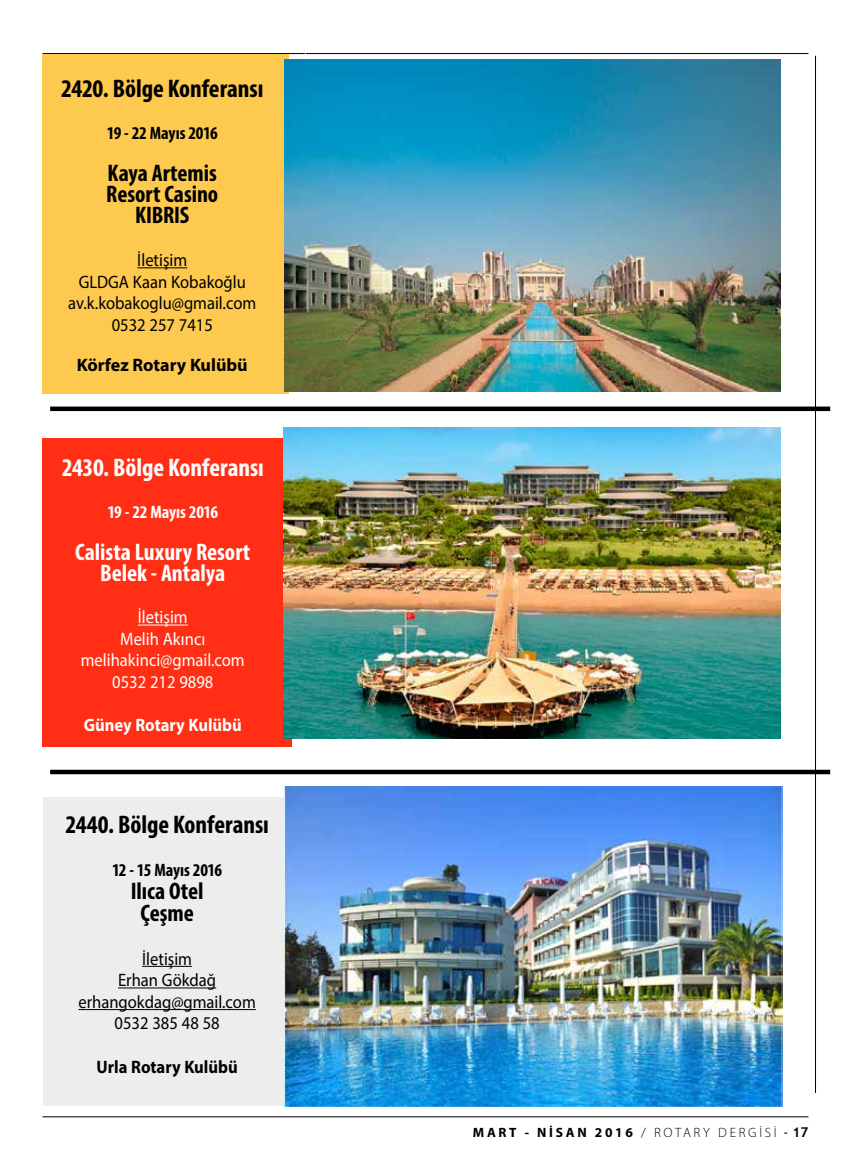
<style>
.page{position:relative;width:851px;height:1170px;background:#fff}
.page>*{position:absolute;margin:0;border:0;box-sizing:border-box;transform-origin:0 0}
.t1{font:700 condensed 25.5px "Myriad Pro";color:#000}
.t2{font:700 condensed 25.5px "Myriad Pro";color:#fff}
.t3{font:700 condensed 24px/21px "Myriad Pro";letter-spacing:-.005em;color:#000;text-align:center}
.t4{font:700 condensed 24px/21px "Myriad Pro";color:#fff;text-align:center}
.t5{font:18px/21.6px "Myriad Pro";color:#000;text-align:center;scale:.92 1}
.t6{font:18px/21.6px "Myriad Pro";color:#fff;text-align:center;scale:.92 1}
.t7{font:700 condensed 18px "Myriad Pro";letter-spacing:-.015em;color:#000}
.t8{font:700 18px "Myriad Pro";color:#000}
.t9{font:700 18px "Myriad Pro";color:#fff;scale:.92 1}
.t10{font:700 18px "Myriad Pro";color:#000;scale:.92 1}
.t11{font:700 condensed 18px "Myriad Pro";letter-spacing:-.015em;color:#fff}
.t12{font:700 13.5px "Myriad Pro";letter-spacing:.2em;color:#000}
.s1{font-weight:300}
.s2{font-family:"Trebuchet MS";font-weight:400}
.s3{font-family:"Trebuchet MS"}
</style>
<div class="page">
<hr style="left:43px;top:53px;width:765px;height:1px;background:#000">
<hr style="left:815px;top:56px;width:1px;height:1036px;background:#000">
<div style="left:43px;top:54px;width:246px;height:339px;background:#fdc94e"></div>
<hr style="left:137px;top:267px;width:50px;height:1px;background:#000">
<div style="left:43px;top:797px;width:248px;height:309px;background:#ededed"></div>
<hr style="left:142px;top:965px;width:50px;height:1px;background:#000">
<hr style="left:118px;top:987px;width:98px;height:1px;background:#000">
<hr style="left:78px;top:1009px;width:178px;height:1px;background:#000">
<div style="left:43px;top:438px;width:249px;height:309px;background:#ff2e14"></div>
<hr style="left:138px;top:624px;width:50px;height:1px;background:#fff">
<svg style="left:304px;top:53px;width:5px;height:1054px"></svg>
<img style="left:283px;top:428px;width:497px;height:310px">
<img style="left:284px;top:60px;width:496px;height:332px">
<img style="left:284px;top:786px;width:498px;height:319px">
<div style="left:50px;top:406px;width:780px;height:5px;background:#000"></div>
<div style="left:50px;top:769px;width:780px;height:5px;background:#000"></div>
<hr style="left:43px;top:1116px;width:765px;height:1px;background:#000">
<h1 class="t1" style="left:61px;top:73px;width:204px">2420. Bölge Konferansı</h1>
<p class="t7" style="left:107px;top:122px;width:112px">19 - 22 Mayıs 2016</p>
<h2 class="t3" style="left:106px;top:162px;width:113px">Kaya Artemis<br>Resort Casino<br>KIBRIS</h2>
<p class="t5" style="left:68px;top:249px;width:206px">İletişim<br>GLDGA Kaan Kobakoğlu av.k.kobakoglu@gmail.com<br>0532 257 7415</p>
<p class="t8" style="left:77px;top:352px;width:172px">Körfez Rotary Kulübü</p>
<h1 class="t2" style="left:62px;top:451px;width:204px">2430. Bölge Konferansı</h1>
<p class="t11" style="left:107px;top:500px;width:112px">19 - 22 Mayıs 2016</p>
<h2 class="t4" style="left:75px;top:540px;width:176px">Calista Luxury Resort<br>Belek - Antalya</h2>
<p class="t6" style="left:81px;top:606px;width:180px">İletişim<br>Melih Akıncı melihakinci@gmail.com<br>0532 212 9898</p>
<p class="t9" style="left:84px;top:713px;width:173px">Güney Rotary Kulübü</p>
<h1 class="t1" style="left:65px;top:808px;width:205px">2440. Bölge Konferansı</h1>
<p class="t7" style="left:112px;top:859px;width:112px">12 - 15 Mayıs 2016</p>
<h2 class="t3" style="left:131px;top:879px;width:74px;line-height:22.5px">Ilıca Otel<br>Çeşme</h2>
<p class="t5" style="left:78px;top:947px;width:194px">İletişim<br>Erhan Gökdağ erhangokdag@gmail.com<br>0532 385 48 58</p>
<p class="t10" style="left:97px;top:1054px;width:155px">Urla Rotary Kulübü</p>
<p class="t12" style="left:473px;top:1123px;width:337px">MART - NİSAN 2016 <span class="s1">/ ROTARY DERGİSİ</span> <span class="s2">-</span> <span class="s3">17</span></p>
</div>
